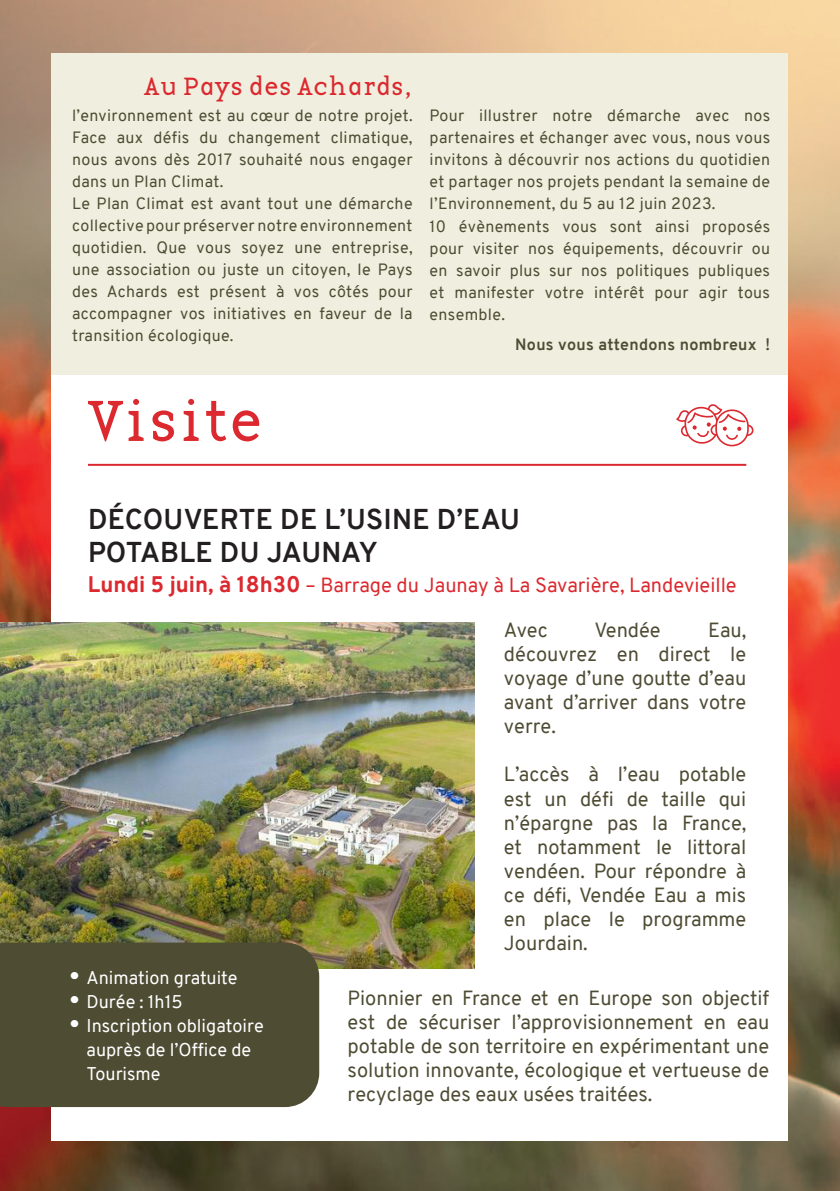
<style>
.page{position:relative;width:840px;height:1191px;background:#fff}
.page>*{position:absolute;margin:0;border:0;box-sizing:border-box;transform-origin:0 0}
.t1{font:60px "Base 12 Serif OT";color:#db292f}
.t2{font:700 28px "Overpass";letter-spacing:.01em;color:#231f20}
.t3{font:26px "Base 12 Serif OT";color:#db292f}
.t4{font:20px/24px "Overpass";color:#4f4c34;text-align:justify}
.t5{font:20px "Overpass";color:#db292f}
.t6{font:18px/24px "Overpass";color:#fff}
.t7{font:16px/22px "Overpass";letter-spacing:.02em;color:#4f4c34;text-align:justify}
.t8{font:700 16px "Overpass";letter-spacing:.02em;color:#4f4c34}
.s1{font-weight:800;font-size:22px}
.s2{font-weight:900;font-size:24px}
</style>
<div class="page">
<img style="left:0;top:0;width:839px;height:1191px">
<div style="left:52px;top:53px;width:735px;height:1087px;background:#fff"></div>
<div style="left:52px;top:53px;width:735px;height:321px;background:#f0eede"></div>
<hr style="left:88px;top:464px;width:658px;height:2px;background:#db292f">
<img style="left:0;top:622px;width:474px;height:346px">
<div style="left:0;top:942px;width:319px;height:165px;background:#4f4c34"></div>
<svg style="left:676px;top:404px;width:77px;height:42px"></svg>
<p class="t3" style="left:144px;top:71px;width:270px">Au Pays des Achards,</p>
<p class="t7" style="left:72px;top:105px;width:342px">l’environnement est au cœur de notre projet.<br>Face aux défis du changement climatique, nous avons dès 2017 souhaité nous engager dans un Plan Climat.</p>
<p class="t7" style="left:72px;top:193px;width:342px">Le Plan Climat est avant tout une démarche collective pour préserver notre environnement quotidien. Que vous soyez une entreprise, une association ou juste un citoyen, le Pays des Achards est présent à vos côtés pour accompagner vos initiatives en faveur de la transition écologique.</p>
<p class="t7" style="left:429px;top:105px;width:342px">Pour illustrer notre démarche avec nos partenaires et échanger avec vous, nous vous invitons à découvrir nos actions du quotidien et partager nos projets pendant la semaine de l’Environnement, du 5 au 12 juin 2023.</p>
<p class="t7" style="left:429px;top:215px;width:342px">10 évènements vous sont ainsi proposés pour visiter nos équipements, découvrir ou en savoir plus sur nos politiques publiques et manifester votre intérêt pour agir tous ensemble.</p>
<p class="t8" style="left:515px;top:332px;width:256px">Nous vous attendons nombreux !</p>
<p class="t1" style="left:88px;top:385px;width:177px">Visite</p>
<p class="t2" style="left:88px;top:499px;width:433px">DÉCOUVERTE DE L’USINE D’EAU</p>
<p class="t2" style="left:88px;top:532px;width:291px">POTABLE DU JAUNAY</p>
<p class="t5" style="left:88px;top:571px;width:649px"><span class="s1">Lundi 5 juin, à 18h30</span> – Barrage du Jaunay à La Savarière, Landevieille</p>
<p class="t6" style="left:69px;top:965px;width:169px"><span class="s2">•</span> Animation gratuite</p>
<p class="t6" style="left:69px;top:989px;width:115px"><span class="s2">•</span> Durée : 1h15</p>
<p class="t6" style="left:86px;top:1013px;width:178px;text-indent:-17px"><span class="s2">•</span> Inscription obligatoire auprès de l’Office de<br>Tourisme</p>
<p class="t4" style="left:503px;top:618px;width:45px">Avec</p>
<p class="t4" style="left:594px;top:618px;width:68px">Vendée</p>
<p class="t4" style="left:503px;top:618px;width:244px;text-indent:204px">Eau, découvrez en direct le voyage d’une goutte d’eau avant d’arriver dans votre verre.</p>
<p class="t4" style="left:503px;top:762px;width:244px">L’accès à l’eau potable est un défi de taille qui n’épargne pas la France, et notamment le littoral vendéen. Pour répondre à ce défi, Vendée Eau a mis en place le programme Jourdain.</p>
<p class="t4" style="left:347px;top:986px;width:423px">Pionnier en France et en Europe son objectif est de sécuriser l’approvisionnement en eau potable de son territoire en expérimentant une solution innovante, écologique et vertueuse de recyclage des eaux usées traitées.</p>
</div>
